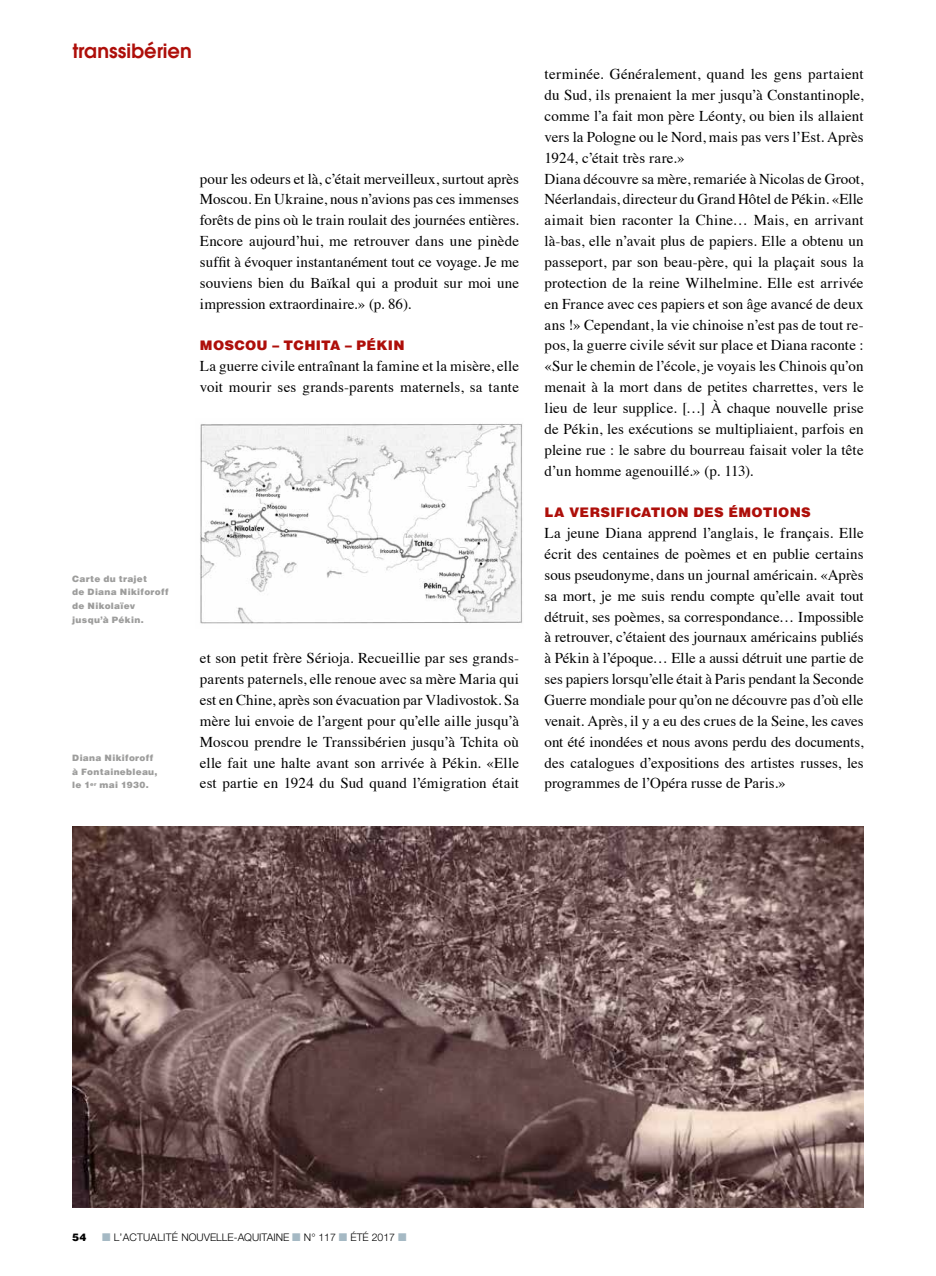
<style>
.page{position:relative;width:936px;height:1276px;background:#fff}
.page>*{position:absolute;margin:0;border:0;box-sizing:border-box;transform-origin:0 0}
.t1{font:600 19.5px "Avant Garde";color:#ae0f0a}
.t2{font:15px/20.9px "Times";letter-spacing:.01em;color:#000;text-align:justify}
.t3{font:900 13.5px "Helvetica";letter-spacing:.02em;color:#ae0f0a}
.t4{font:300 10.5px "Helvetica Neue";color:#000}
.t5{font:900 10.5px "Helvetica";color:#000}
.t6{font:900 9px/13.8px "Helvetica";letter-spacing:.03em;color:#9d9d9c}
.s1{color:#a5b9c4}
</style>
<div class="page">
<img style="left:200px;top:423px;width:322px;height:201px">
<img style="left:72px;top:826px;width:791px;height:382px">
<h1 class="t1" style="left:72px;top:38px;width:121px">transsibérien</h1>
<p class="t2" style="left:200px;top:167px;width:320px">pour les odeurs et là, c’était merveilleux, surtout après Moscou. En Ukraine, nous n’avions pas ces immenses forêts de pins où le train roulait des journées entières.<br>Encore aujourd’hui, me retrouver dans une pinède suffit à évoquer instantanément tout ce voyage. Je me souviens bien du Baïkal qui a produit sur moi une impression extraordinaire.» (p. 86).</p>
<p class="t3" style="left:200px;top:337px;width:206px">MOSCOU – TCHITA – PÉKIN</p>
<p class="t2" style="left:200px;top:354px;width:320px">La guerre civile entraînant la famine et la misère, elle voit mourir ses grands-parents maternels, sa tante</p>
<p class="t6" style="left:72px;top:571px;width:98px">Carte du trajet<br>de Diana Nikiforoff de Nikolaïev jusqu’à Pékin.</p>
<p class="t6" style="left:72px;top:750px;width:87px">Diana Nikiforoff à Fontainebleau, le 1<sup>er</sup> mai 1930.</p>
<p class="t2" style="left:200px;top:646px;width:320px">et son petit frère Sérioja. Recueillie par ses grands&shy;parents paternels, elle renoue avec sa mère Maria qui est en Chine, après son évacuation par Vladivostok. Sa mère lui envoie de l’argent pour qu’elle aille jusqu’à Moscou prendre le Transsibérien jusqu’à Tchita où elle fait une halte avant son arrivée à Pékin. «Elle est partie en 1924 du Sud quand l’émigration était</p>
<p class="t2" style="left:544px;top:63px;width:320px;text-align:left">terminée. Généralement, quand les gens partaient du Sud, ils prenaient la mer jusqu’à Constantinople, comme l’a fait mon père Léonty, ou bien ils allaient vers la Pologne ou le Nord, mais pas vers l’Est. Après 1924, c’était très rare.»<br>Diana découvre sa mère, remariée à Nicolas de Groot, Néerlandais, directeur du Grand Hôtel de Pékin. «Elle aimait bien raconter la Chine… Mais, en arrivant là-bas, elle n’avait plus de papiers. Elle a obtenu un passeport, par son beau-père, qui la plaçait sous la protection de la reine Wilhelmine. Elle est arrivée en France avec ces papiers et son âge avancé de deux ans !» Cependant, la vie chinoise n’est pas de tout re&shy;pos, la guerre civile sévit sur place et Diana raconte : «Sur le chemin de l’école, je voyais les Chinois qu’on menait à la mort dans de petites charrettes, vers le lieu de leur supplice. […] À chaque nouvelle prise de Pékin, les exécutions se multipliaient, parfois en pleine rue : le sabre du bourreau faisait voler la tête d’un homme agenouillé.» (p. 113).</p>
<p class="t3" style="left:544px;top:504px;width:268px">LA VERSIFICATION DES ÉMOTIONS</p>
<p class="t2" style="left:544px;top:521px;width:320px">La jeune Diana apprend l’anglais, le français. Elle écrit des centaines de poèmes et en publie certains sous pseudonyme, dans un journal américain. «Après sa mort, je me suis rendu compte qu’elle avait tout détruit, ses poèmes, sa correspondance… Impossible à retrouver, c’étaient des journaux américains publiés à Pékin à l’époque… Elle a aussi détruit une partie de ses papiers lorsqu’elle était à Paris pendant la Seconde Guerre mondiale pour qu’on ne découvre pas d’où elle venait. Après, il y a eu des crues de la Seine, les caves ont été inondées et nous avons perdu des documents, des catalogues d’expositions des artistes russes, les programmes de l’Opéra russe de Paris.»</p>
<p class="t5" style="left:72px;top:1230px;width:16px">54</p>
<p class="t4" style="left:102px;top:1230px;width:306px"><span class="s1">■</span> L’ACTUALITÉ NOUVELLE-AQUITAINE <span class="s1">■</span> N° 117 <span class="s1">■</span> ÉTÉ 2017 <span class="s1">■</span></p>
</div>
